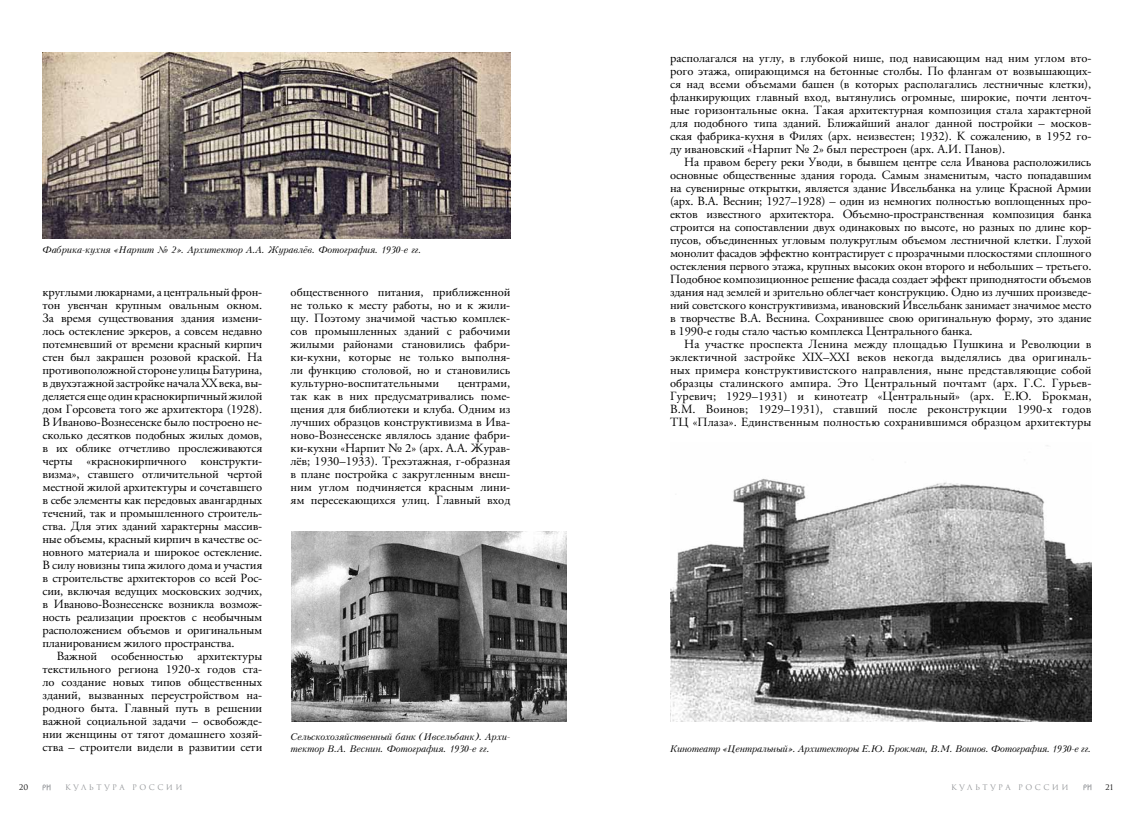
<style>
.page{position:relative;width:1134px;height:823px;background:#fff}
.page>*{position:absolute;margin:0;border:0;box-sizing:border-box;transform-origin:0 0}
.t1{font:12.5px/13px "APC Garamond";color:#000;text-align:justify}
.t2{font:italic 9px/12px "Kudryashev";letter-spacing:-.02em;color:#000}
.t3{font:7.5px "Romul";letter-spacing:.33em;color:#939598}
.t4{font:7.5px "Romul";color:#000}
</style>
<div class="page">
<svg style="left:43px;top:784px;width:8px;height:5px"></svg>
<svg style="left:1083px;top:784px;width:8px;height:5px"></svg>
<img style="left:43px;top:52px;width:467px;height:186px">
<img style="left:292px;top:531px;width:275px;height:190px">
<img style="left:670px;top:445px;width:421px;height:276px">
<p class="t2" style="left:43px;top:243px;width:381px">Фабрика-кухня «Нарпит № 2». Архитектор А.А. Журавлёв. Фотография. 1930-е гг.</p>
<p class="t1" style="left:43px;top:285px;width:221px">круглыми люкарнами, а центральный фрон&shy;тон увенчан крупным овальным окном.<br>За время существования здания измени&shy;лось остекление эркеров, а совсем недавно потемневший от времени красный кирпич стен был закрашен розовой краской. На противоположной стороне улицы Батурина, в двухэтажной застройке начала ХХ века, вы&shy;деляется еще один краснокирпичный жилой дом Горсовета того же архитектора (1928).<br>В Иваново-Вознесенске было построено не&shy;сколько десятков подобных жилых домов, в их облике отчетливо прослеживаются черты «краснокирпичного конструкти&shy;визма», ставшего отличительной чертой местной жилой архитектуры и сочетавшего в себе элементы как передовых авангардных течений, так и промышленного строитель&shy;ства. Для этих зданий характерны массив&shy;ные объемы, красный кирпич в качестве ос&shy;новного материала и широкое остекление.<br>В силу новизны типа жилого дома и участия в строительстве архитекторов со всей Рос&shy;сии, включая ведущих московских зодчих, в Иваново-Вознесенске возникла возмож&shy;ность реализации проектов с необычным расположением объемов и оригинальным планированием жилого пространства.</p>
<p class="t1" style="left:43px;top:649px;width:221px;text-indent:14px">Важной особенностью архитектуры текстильного региона 1920-х годов ста&shy;ло создание новых типов общественных зданий, вызванных переустройством на&shy;родного быта. Главный путь в решении важной социальной задачи – освобожде&shy;нии женщины от тягот домашнего хозяй&shy;ства – строители видели в развитии сети</p>
<p class="t1" style="left:291px;top:285px;width:221px">общественного питания, приближенной не только к месту работы, но и к жили&shy;щу. Поэтому значимой частью комплек&shy;сов промышленных зданий с рабочими жилыми районами становились фабри&shy;ки-кухни, которые не только выполня&shy;ли функцию столовой, но и становились культурно-воспитательными</p>
<p class="t1" style="left:291px;top:376px;width:221px;text-indent:167px">центрами, так как в них предусматривались поме&shy;щения для библиотеки и клуба. Одним из лучших образцов конструктивизма в Ива&shy;ново-Вознесенске являлось здание фабри&shy;ки-кухни «Нарпит № 2» (арх. А.А. Журав&shy;лёв; 1930–1933). Трехэтажная, г-образная в плане постройка с закругленным внеш&shy;ним углом подчиняется красным лини&shy;ям пересекающихся улиц. Главный вход</p>
<p class="t2" style="left:291px;top:730px;width:221px">Сельскохозяйственный банк (Ивсельбанк). Архи&shy;тектор В.А. Веснин. Фотография. 1930-е гг.</p>
<p class="t1" style="left:670px;top:51px;width:423px">располагался на углу, в глубокой нише, под нависающим над ним углом вто&shy;рого этажа, опирающимся на бетонные столбы. По флангам от возвышающих&shy;ся над всеми объемами башен (в которых располагались лестничные клетки), фланкирующих главный вход, вытянулись огромные, широкие, почти ленточ&shy;ные горизонтальные окна. Такая архитектурная композиция стала характерной для подобного типа зданий. Ближайший аналог данной постройки – москов&shy;ская фабрика-кухня в Филях (арх. неизвестен; 1932). К сожалению, в 1952 го&shy;ду ивановский «Нарпит № 2» был перестроен (арх. А.И. Панов).</p>
<p class="t1" style="left:670px;top:155px;width:423px;text-indent:14px">На правом берегу реки Уводи, в бывшем центре села Иванова расположились основные общественные здания города. Самым знаменитым, часто попадавшим на сувенирные открытки, является здание Ивсельбанка на улице Красной Армии (арх. В.А. Веснин; 1927–1928) – один из немногих полностью воплощенных про&shy;ектов известного архитектора. Объемно-пространственная композиция банка строится на сопоставлении двух одинаковых по высоте, но разных по длине кор&shy;пусов, объединенных угловым полукруглым объемом лестничной клетки. Глухой монолит фасадов эффектно контрастирует с прозрачными плоскостями сплошного остекления первого этажа, крупных высоких окон второго и небольших – третьего.<br>Подобное композиционное решение фасада создает эффект приподнятости объемов здания над землей и зрительно облегчает конструкцию. Одно из лучших произведе&shy;ний советского конструктивизма, ивановский Ивсельбанк занимает значимое место в творчестве В.А. Веснина. Сохранившее свою оригинальную форму, это здание в 1990-е годы стало частью комплекса Центрального банка.</p>
<p class="t1" style="left:670px;top:337px;width:423px;text-indent:14px">На участке проспекта Ленина между площадью Пушкина и Революции в эклектичной застройке XIX–XXI веков некогда выделялись два оригиналь&shy;ных примера конструктивистского направления, ныне представляющие собой образцы сталинского ампира. Это Центральный почтамт (арх. Г.С. Гурьев-Гуревич; 1929–1931) и кинотеатр «Центральный» (арх. Е.Ю. Брокман, В.М. Воинов; 1929–1931), ставший после реконструкции 1990-х годов ТЦ «Плаза». Единственным полностью сохранившимся образцом архитектуры</p>
<p class="t2" style="left:670px;top:742px;width:423px">Кинотеатр «Центральный». Архитекторы Е.Ю. Брокман, В.М. Воинов. Фотография. 1930-е гг.</p>
<p class="t4" style="left:19px;top:782px;width:11px">20</p>
<p class="t3" style="left:65px;top:782px;width:119px">культура россии</p>
<p class="t3" style="left:951px;top:782px;width:119px">культура россии</p>
<p class="t4" style="left:1105px;top:782px;width:9px">21</p>
</div>
